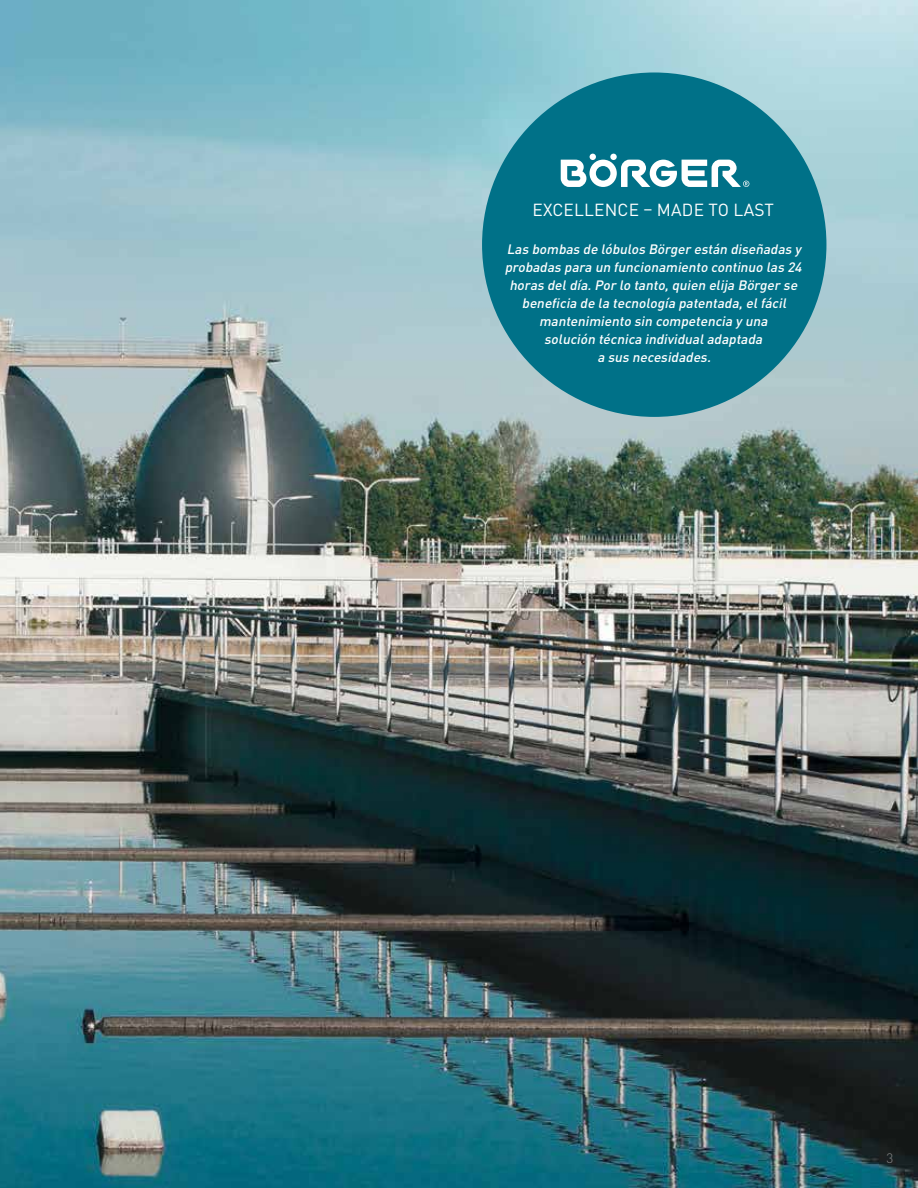
<style>
.page{position:relative;width:918px;height:1188px;background:#fff}
.page>*{position:absolute;margin:0;border:0;box-sizing:border-box;transform-origin:0 0}
.t1{font:17.25px "DIN Pro";letter-spacing:.01em;color:#fff}
.t2{font:italic 500 13.5px/18px "DIN Pro";color:#fff;text-align:center}
.t3{font:300 13.5px "DIN Pro";color:#878787}
</style>
<div class="page">
<img style="left:0;top:0;width:918px;height:1188px">
<div style="left:482px;top:72px;width:344px;height:345px;background:#007188;border-radius:50%"></div>
<svg style="left:561px;top:154px;width:188px;height:33px"></svg>
<p class="t1" style="left:533px;top:196px;width:243px">EXCELLENCE – MADE TO LAST</p>
<p class="t2" style="left:505px;top:239px;width:302px">Las bombas de lóbulos Börger están diseñadas y probadas para un funcionamiento continuo las 24 horas deldía.Por lo tanto,quien elija Börger se beneficia de la tecnología patentada,elfácil mantenimiento sin competencia y una<br>solución técnica individualadaptada<br>a sus necesidades.</p>
<p class="t3" style="left:886px;top:1147px;width:8px">3</p>
</div>
